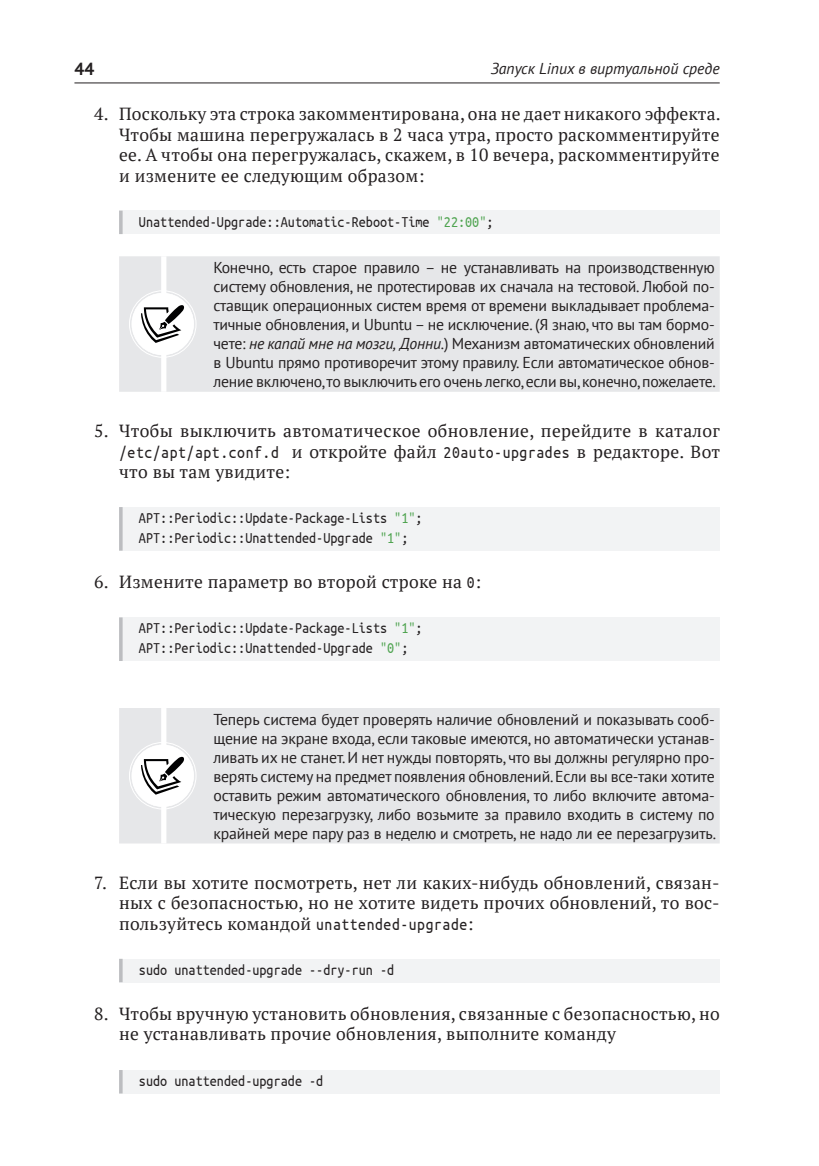
<style>
.page{position:relative;width:819px;height:1166px;background:#fff}
.page>*{position:absolute;margin:0;border:0;box-sizing:border-box;transform-origin:0 0}
.t1{font:17.5px/20.5px "PT Serif";letter-spacing:.015em;color:#231f20;text-align:justify}
.t2{font:17.5px "Ubuntu Mono";letter-spacing:.035em;color:#231f20;scale:.9 1}
.t3{font:700 17.5px "PT Sans";color:#231f20}
.t4{font:15.75px/18.9px "PT Sans";letter-spacing:-.015em;color:#231f20;text-align:justify}
.t5{font:15.75px/20.1px "Ubuntu Mono";color:#231f20;scale:.9 1}
.t6{font:italic 15.75px "PT Sans";color:#231f20}
.s1{color:#4ea34f}
.s2{font-style:italic}
.s3{font-family:"PT Serif"}
.s4{font-family:"Ubuntu Mono"}
</style>
<div class="page">
<hr style="left:74px;top:82px;width:645px;height:1px;background:#231f20">
<div style="left:119px;top:211px;width:600px;height:23px;background:#f2f3f4"></div>
<svg style="left:119px;top:211px;width:4px;height:23px"></svg>
<div style="left:119px;top:507px;width:600px;height:44px;background:#f2f3f4"></div>
<svg style="left:119px;top:507px;width:4px;height:44px"></svg>
<div style="left:119px;top:617px;width:600px;height:44px;background:#f2f3f4"></div>
<svg style="left:119px;top:617px;width:4px;height:44px"></svg>
<div style="left:119px;top:959px;width:600px;height:23px;background:#f2f3f4"></div>
<svg style="left:119px;top:959px;width:4px;height:23px"></svg>
<div style="left:119px;top:1070px;width:600px;height:23px;background:#f2f3f4"></div>
<svg style="left:119px;top:1070px;width:4px;height:23px"></svg>
<div style="left:119px;top:256px;width:600px;height:136px;background:#e6e7e9"></div>
<div style="left:161px;top:256px;width:5px;height:136px;background:#fff"></div>
<div style="left:132px;top:293px;width:62px;height:62px;background:#fff;border-radius:50%"></div>
<div style="left:129px;top:290px;width:67px;height:68px;border:1px solid #fff;border-radius:50%"></div>
<div style="left:132px;top:293px;width:62px;height:62px;border:3px solid #fff;border-radius:50%"></div>
<svg style="left:141px;top:305px;width:43px;height:38px"></svg>
<div style="left:119px;top:708px;width:600px;height:135px;background:#e6e7e9"></div>
<div style="left:161px;top:708px;width:5px;height:135px;background:#fff"></div>
<div style="left:132px;top:745px;width:62px;height:62px;background:#fff;border-radius:50%"></div>
<div style="left:129px;top:742px;width:67px;height:67px;border:1px solid #fff;border-radius:50%"></div>
<div style="left:132px;top:745px;width:62px;height:62px;border:3px solid #fff;border-radius:50%"></div>
<svg style="left:141px;top:757px;width:43px;height:37px"></svg>
<p class="t3" style="left:74px;top:58px;width:21px">44</p>
<p class="t6" style="left:490px;top:59px;width:230px">Запуск Linux в виртуальной среде</p>
<p class="t1" style="left:119px;top:104px;width:603px;text-indent:-25px">4. Поскольку эта строка закомментирована, она не дает никакого эффекта.<br>Чтобы машина перегружалась в 2 часа утра, просто раскомментируйте ее. А чтобы она перегружалась, скажем, в 10 вечера, раскомментируйте и измените ее следующим образом:</p>
<p class="t5" style="left:139px;top:211px;width:395px">Unattended-Upgrade::Automatic-Reboot-Time <span class="s1">"22:00"</span>;</p>
<p class="t4" style="left:213px;top:258px;width:504px">Конечно, есть старое правило – не устанавливать на производственную систему обновления, не протестировав их сначала на тестовой. Любой по&shy;ставщик операционных систем время от времени выкладывает проблема&shy;тичные обновления, и Ubuntu – не исключение. (Я знаю, что вы там бормо&shy;чете: <span class="s2">не капай мне на мозги, Донни</span>.) Механизм автоматических обновлений в Ubuntu прямо противоречит этому правилу. Если автоматическое обнов&shy;ление включено, то выключить его очень легко, если вы, конечно, пожелаете.</p>
<p class="t1" style="left:94px;top:420px;width:627px">5. Чтобы выключить автоматическое обновление, перейдите в каталог</p>
<p class="t2" style="left:119px;top:443px;width:669px">/etc/apt/apt.conf.d <span class="s3">и откройте файл</span> 20auto-upgrades <span class="s3">в редакторе. Вот</span></p>
<p class="t1" style="left:119px;top:461px;width:173px">что вы там увидите:</p>
<p class="t5" style="left:139px;top:508px;width:317px">APT::Periodic::Update-Package-Lists <span class="s1">"1"</span>;<br>APT::Periodic::Unattended-Upgrade <span class="s1">"1"</span>;</p>
<p class="t1" style="left:94px;top:572px;width:388px">6. Измените параметр во второй строке на <span class="s4">0</span>:</p>
<p class="t5" style="left:139px;top:618px;width:317px">APT::Periodic::Update-Package-Lists <span class="s1">"1"</span>;<br>APT::Periodic::Unattended-Upgrade <span class="s1">"0"</span>;</p>
<p class="t4" style="left:213px;top:710px;width:504px">Теперь система будет проверять наличие обновлений и показывать сооб&shy;щение на экране входа, если таковые имеются, но автоматически устанав&shy;ливать их не станет. И нет нужды повторять, что вы должны регулярно про&shy;верять систему на предмет появления обновлений. Если вы все-таки хотите оставить режим автоматического обновления, то либо включите автома&shy;тическую перезагрузку, либо возьмите за правило входить в систему по крайней мере пару раз в неделю и смотреть, не надо ли ее перезагрузить.</p>
<p class="t1" style="left:119px;top:872px;width:602px;text-indent:-25px">7. Если вы хотите посмотреть, нет ли каких-нибудь обновлений, связан&shy;ных с безопасностью, но не хотите видеть прочих обновлений, то вос&shy;пользуйтесь командой <span class="s4">unattended-upgrade</span>:</p>
<p class="t5" style="left:139px;top:959px;width:285px">sudo unattended-upgrade --dry-run -d</p>
<p class="t1" style="left:119px;top:1003px;width:602px;text-indent:-25px">8. Чтобы вручную установить обновления, связанные с безопасностью, но не устанавливать прочие обновления, выполните команду</p>
<p class="t5" style="left:139px;top:1070px;width:206px">sudo unattended-upgrade -d</p>
</div>
